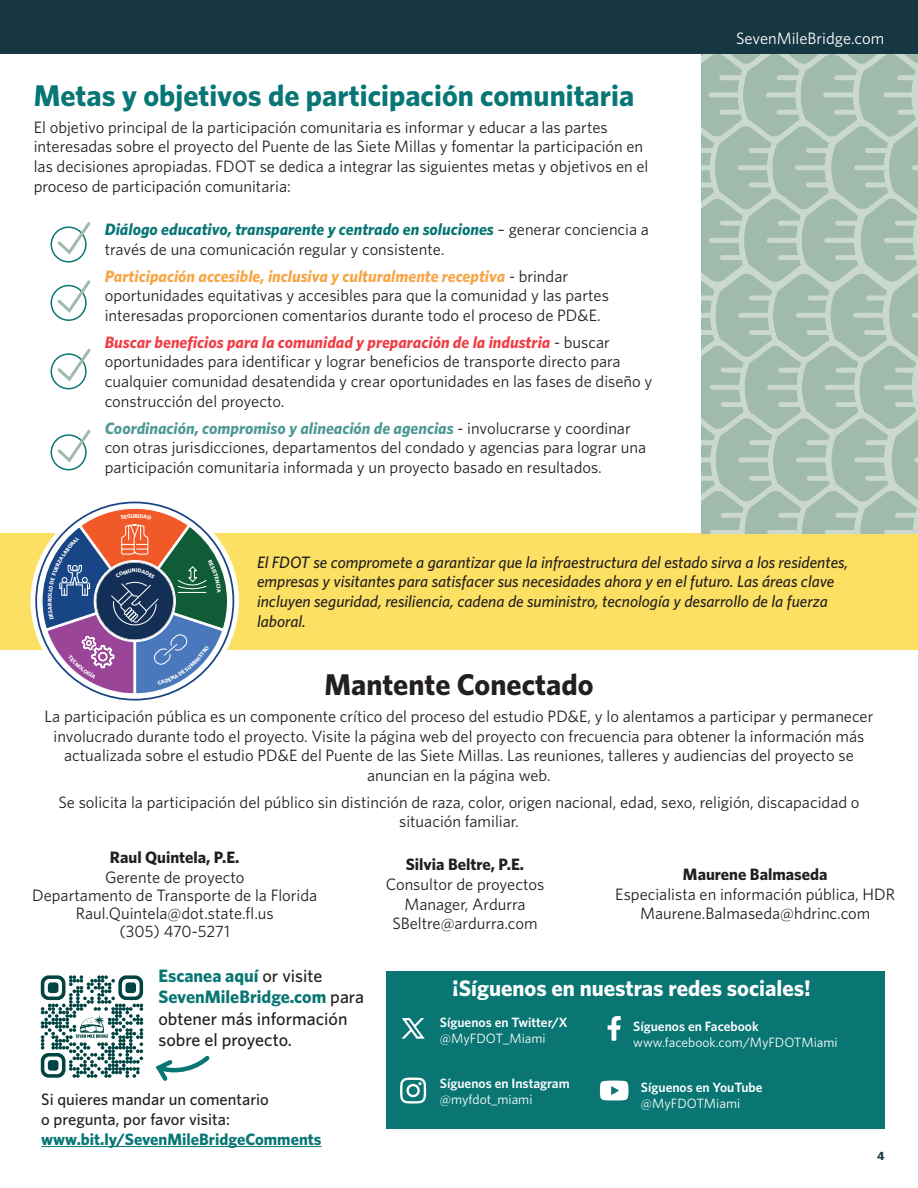
<style>
.page{position:relative;width:918px;height:1188px;background:#fff}
.page>*{position:absolute;margin:0;border:0;box-sizing:border-box;transform-origin:0 0}
.Heading_2_Left{font:700 30px "Whitney";color:#077675}
.Heading_2_Left-2{font:700 30px "Whitney";color:#231f20}
.Heading_2_Left-3{font:700 22.5px "Whitney";color:#fff}
.Body_Left{font:500 18px/21.6px "Whitney";color:#231f20}
.Heading_2_Left-4{font:16.5px/19.8px "Whitney";color:#231f20}
.Body_Left-2{font:16.5px/19.8px "Whitney";color:#231f20;text-align:center}
.Body_Left-3{font:italic 500 16.5px/19.8px "Whitney";color:#231f20}
.Small_Body{font:16.5px/19.8px "Whitney";color:#231f20;text-align:center}
.Body_Left-4{font:500 16.5px/19.8px "Whitney";color:#231f20}
.Small_Body-2{font:700 16.5px "Whitney";color:#231f20}
.Body_Left-5{font:16.5px "Whitney";color:#fff}
.Body_Left-6{font:600 13.5px "Whitney";color:#fff}
.Body_Left-7{font:13.5px "Whitney";color:#fff}
.Body_Centered{font:700 12px "Whitney";color:#163742}
.s1{font-weight:700;font-style:italic;color:#077675}
.s2{font-weight:700;font-style:italic;color:#f6a646}
.s3{font-weight:700;font-style:italic;color:#ee4046}
.s4{font-weight:700;font-style:italic;color:#4f9994}
.s5{font-weight:700;color:#097674}
.s6{font-weight:700;color:#077675}
</style>
<div class="page">
<div style="left:0;top:0;width:918px;height:54px;background:#163742"></div>
<div style="left:0;top:533px;width:918px;height:117px;background:#fbe063"></div>
<svg style="left:31px;top:497px;width:208px;height:208px"></svg>
<svg style="left:702px;top:54px;width:216px;height:479px;background:#aac1b4"></svg>
<div style="left:386px;top:971px;width:499px;height:157px;background:#097674"></div>
<svg style="left:41px;top:975px;width:102px;height:103px"></svg>
<svg style="left:155px;top:1055px;width:55px;height:26px"></svg>
<hr style="left:41px;top:1146px;width:281px;height:1px;background:#077675">
<svg style="left:600px;top:1081px;width:29px;height:20px"></svg>
<svg style="left:608px;top:1016px;width:13px;height:25px"></svg>
<svg style="left:400px;top:1078px;width:26px;height:26px"></svg>
<svg style="left:401px;top:1018px;width:24px;height:21px"></svg>
<div style="left:51px;top:226px;width:36px;height:37px;border:2px solid #097674;border-radius:50%"></div>
<svg style="left:55px;top:222px;width:36px;height:35px"></svg>
<div style="left:51px;top:285px;width:36px;height:36px;border:2px solid #097674;border-radius:50%"></div>
<svg style="left:55px;top:280px;width:36px;height:35px"></svg>
<div style="left:51px;top:353px;width:36px;height:36px;border:2px solid #097674;border-radius:50%"></div>
<svg style="left:55px;top:349px;width:36px;height:35px"></svg>
<div style="left:51px;top:434px;width:36px;height:36px;border:2px solid #097674;border-radius:50%"></div>
<svg style="left:55px;top:430px;width:36px;height:35px"></svg>
<svg style="left:40px;top:507px;width:189px;height:189px"></svg>
<h1 class="Heading_2_Left" style="left:34px;top:75px;width:602px">Metas y objetivos de participación comunitaria</h1>
<h1 class="Heading_2_Left-4" style="left:34px;top:117px;width:616px">El objetivo principal de la participación comunitaria es informar y educar a las partes interesadas sobre el proyecto del Puente de las Siete Millas y fomentar la participación en las decisiones apropiadas. FDOT se dedica a integrar las siguientes metas y objetivos en el proceso de participación comunitaria:</h1>
<h1 class="Heading_2_Left-4" style="left:105px;top:219px;width:546px"><span class="s1">Diálogo educativo, transparente y centrado en soluciones</span> – generar conciencia a través de una comunicación regular y consistente.</h1>
<h1 class="Heading_2_Left-4" style="left:105px;top:265px;width:506px"><span class="s2">Participación accesible, inclusiva y culturalmente receptiva</span> - brindar oportunidades equitativas y accesibles para que la comunidad y las partes interesadas proporcionen comentarios durante todo el proceso de PD&amp;E.</h1>
<h1 class="Heading_2_Left-4" style="left:105px;top:332px;width:549px"><span class="s3">Buscar beneficios para la comunidad y preparación de la industria</span> - buscar oportunidades para identificar y lograr beneficios de transporte directo para cualquier comunidad desatendida y crear oportunidades en las fases de diseño y construcción del proyecto.</h1>
<p class="Body_Left-2" style="left:105px;top:418px;width:543px;text-align:left"><span class="s4">Coordinación, compromiso y alineación de agencias</span> - involucrarse y coordinar con otras jurisdicciones, departamentos del condado y agencias para lograr una participación comunitaria informada y un proyecto basado en resultados.</p>
<p class="Body_Left-5" style="left:736px;top:27px;width:150px">SevenMileBridge.com</p>
<p class="Body_Left-3" style="left:257px;top:552px;width:593px">El FDOT se compromete a garantizar que la infraestructura del estado sirva a los residentes, empresas y visitantes para satisfacer sus necesidades ahora y en el futuro. Las áreas clave incluyen seguridad, resiliencia, cadena de suministro, tecnología y desarrollo de la fuerza laboral.</p>
<h1 class="Heading_2_Left-2" style="left:325px;top:665px;width:270px">Mantente Conectado</h1>
<p class="Body_Left-2" style="left:45px;top:706px;width:830px">La participación pública es un componente crítico del proceso del estudio PD&amp;E, y lo alentamos a participar y permanecer involucrado durante todo el proyecto. Visite la página web del proyecto con frecuencia para obtener la información más actualizada sobre el estudio PD&amp;E del Puente de las Siete Millas. Las reuniones, talleres y audiencias del proyecto se anuncian en la página web.</p>
<p class="Body_Left-2" style="left:58px;top:792px;width:803px">Se solicita la participación del público sin distinción de raza, color, origen nacional, edad, sexo, religión, discapacidad o situación familiar.</p>
<p class="Small_Body-2" style="left:110px;top:846px;width:131px">Raul Quintela, P.E.</p>
<p class="Small_Body" style="left:105px;top:867px;width:141px">Gerente de proyecto</p>
<p class="Small_Body" style="left:32px;top:885px;width:287px">Departamento de Transporte de la Florida</p>
<p class="Small_Body" style="left:76px;top:903px;width:200px">Raul.Quintela@dot.state.fl.us</p>
<p class="Small_Body" style="left:120px;top:921px;width:112px">(305) 470-5271</p>
<p class="Body_Left" style="left:158px;top:964px;width:207px"><span class="s5">Escanea aquí</span> or visite<br><span class="s5">SevenMileBridge.com</span> para obtener más información sobre el proyecto.</p>
<p class="Body_Left-4" style="left:41px;top:1089px;width:282px">Si quieres mandar un comentario<br>o pregunta, por favor visita: <span class="s6">www.bit.ly/SevenMileBridgeComments</span></p>
<p class="Small_Body-2" style="left:406px;top:853px;width:120px">Silvia Beltre, P.E.</p>
<p class="Small_Body" style="left:386px;top:874px;width:160px">Consultor de proyectos<br>Manager, Ardurra</p>
<p class="Small_Body" style="left:392px;top:913px;width:147px">SBeltre@ardurra.com</p>
<p class="Small_Body-2" style="left:683px;top:863px;width:146px">Maurene Balmaseda</p>
<p class="Small_Body" style="left:615px;top:884px;width:281px">Especialista en información pública, HDR</p>
<p class="Small_Body" style="left:640px;top:903px;width:232px">Maurene.Balmaseda@hdrinc.com</p>
<h1 class="Heading_2_Left-3" style="left:452px;top:973px;width:360px">¡Síguenos en nuestras redes sociales!</h1>
<p class="Body_Left-6" style="left:440px;top:1013px;width:129px">Síguenos en Twitter/X</p>
<p class="Body_Left-7" style="left:440px;top:1029px;width:107px">@MyFDOT_Miami</p>
<p class="Body_Left-6" style="left:440px;top:1074px;width:131px">Síguenos en Instagram</p>
<p class="Body_Left-7" style="left:440px;top:1090px;width:94px">@myfdot_miami</p>
<p class="Body_Left-6" style="left:633px;top:1018px;width:127px">Síguenos en Facebook</p>
<p class="Body_Left-7" style="left:633px;top:1034px;width:206px">www.facebook.com/MyFDOTMiami</p>
<p class="Body_Left-6" style="left:641px;top:1079px;width:123px">Síguenos en YouTube</p>
<p class="Body_Left-7" style="left:641px;top:1095px;width:101px">@MyFDOTMiami</p>
<p class="Body_Centered" style="left:877px;top:1148px;width:9px">4</p>
</div>
